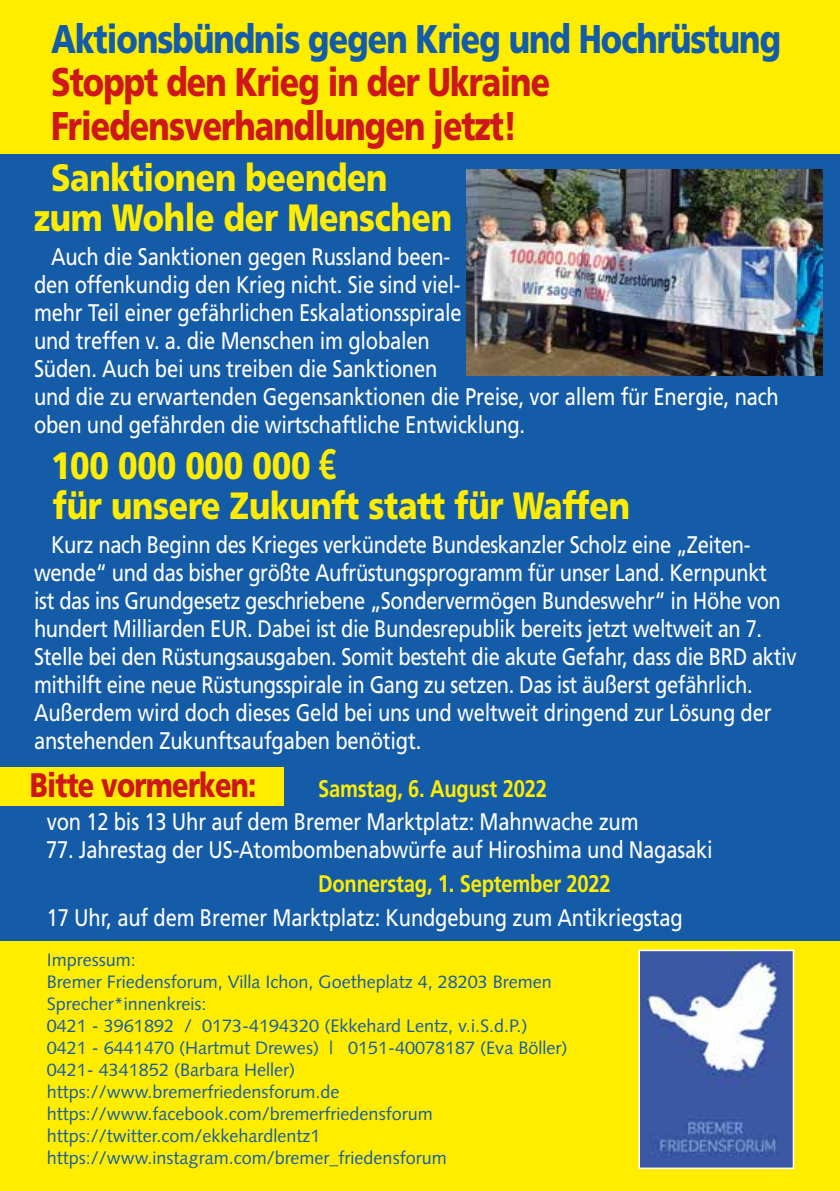
<style>
.page{position:relative;width:840px;height:1191px;background:#fff}
.page>*{position:absolute;margin:0;border:0;box-sizing:border-box;transform-origin:0 0}
.t1{font:900 40px/43.6px "Frutiger";letter-spacing:-.03em;color:#cd171a;scale:.8 1}
.t2{font:900 40px "Frutiger";letter-spacing:-.03em;color:#155ca8;scale:.8 1}
.t3{font:900 38px/40px "Frutiger";letter-spacing:-.01em;color:#ffed00;scale:.84 1}
.t4{font:900 34px "Frutiger";letter-spacing:-.03em;color:#cd171a;scale:.8 1}
.t5{font:24px/28px "Frutiger";letter-spacing:-.01em;color:#fff;scale:.84 1}
.t6{font:700 24px "Frutiger";letter-spacing:-.01em;color:#ffed00;scale:.84 1}
.t7{font:18px/22px "Syntax";color:#155ca8}
.s1{font-family:"DTL Nobel T Euro";font-weight:400}
</style>
<div class="page">
<div style="left:0;top:0;width:839px;height:1191px;background:#155ca8"></div>
<div style="left:0;top:941px;width:839px;height:250px;background:#ffed00"></div>
<img style="left:641px;top:952px;width:149px;height:214px">
<div style="left:638px;top:949px;width:155px;height:220px;border:2px solid #fff"></div>
<div style="left:0;top:0;width:839px;height:153px;background:#ffed00"></div>
<div style="left:0;top:767px;width:283px;height:38px;background:#ffed00"></div>
<img style="left:466px;top:170px;width:356px;height:206px">
<h1 class="t2" style="left:51px;top:15px;width:913px">Aktionsbündnis gegen Krieg und Hochrüstung</h1>
<h1 class="t1" style="left:51px;top:60px;width:625px">Stoppt den Krieg in der Ukraine<br>Friedensverhandlungen jetzt!</h1>
<h2 class="t3" style="left:34px;top:157px;width:499px;text-indent:17px">Sanktionen beenden zum Wohle der Menschen</h2>
<p class="t5" style="left:34px;top:242px;width:887px;text-indent:17px">Auch die Sanktionen gegen Russland been-<br>den offenkundig den Krieg nicht. Sie sind viel-<br>mehr Teil einer gefährlichen Eskalationsspirale<br>und treffen v. a. die Menschen im globalen<br>Süden. Auch bei uns treiben die Sanktionen<br>und die zu erwartenden Gegensanktionen die Preise, vor allem für Energie, nach oben und gefährden die wirtschaftliche Entwicklung.</p>
<h2 class="t3" style="left:51px;top:445px;width:690px">100 000 000 000 <span class="s1">c<br></span>für unsere Zukunft statt für Waffen</h2>
<p class="t5" style="left:34px;top:530px;width:908px;text-indent:17px">Kurz nach Beginn des Krieges verkündete Bundeskanzler Scholz eine „Zeiten&shy;wende“ und das bisher größte Aufrüstungsprogramm für unser Land. Kernpunkt<br>ist das ins Grundgesetz geschriebene „Sondervermögen Bundeswehr“ in Höhe von hundert Milliarden EUR. Dabei ist die Bundesrepublik bereits jetzt weltweit an 7.<br>Stelle bei den Rüstungsausgaben. Somit besteht die akute Gefahr, dass die BRD aktiv mithilft eine neue Rüstungsspirale in Gang zu setzen. Das ist äußerst gefährlich.<br>Außerdem wird doch dieses Geld bei uns und weltweit dringend zur Lösung der anstehenden Zukunftsaufgaben benötigt.</p>
<h3 class="t4" style="left:30px;top:764px;width:285px">Bitte vormerken:</h3>
<p class="t6" style="left:318px;top:774px;width:274px">Samstag, 6. August 2022</p>
<p class="t5" style="left:47px;top:807px;width:705px">von 12 bis 13 Uhr auf dem Bremer Marktplatz: Mahnwache zum</p>
<p class="t5" style="left:46px;top:835px;width:794px">77. Jahrestag der US-Atombombenabwürfe auf Hiroshima und Nagasaki</p>
<p class="t6" style="left:318px;top:869px;width:350px">Donnerstag, 1. September 2022</p>
<p class="t5" style="left:47px;top:903px;width:758px">17 Uhr, auf dem Bremer Marktplatz: Kundgebung zum Antikriegstag</p>
<p class="t7" style="left:47px;top:949px;width:522px">Impressum:<br>Bremer Friedensforum, Villa Ichon, Goetheplatz 4, 28203 Bremen Sprecher*innenkreis:<br>0421 - 3961892 / 0173-4194320 (Ekkehard Lentz, v.i.S.d.P.)<br>0421 - 6441470 (Hartmut Drewes) | 0151-40078187 (Eva Böller)<br>0421- 4341852 (Barbara Heller) https://www.bremerfriedensforum.de https://www.facebook.com/bremerfriedensforum https://twitter.com/ekkehardlentz1 https://www.instagram.com/bremer_friedensforum</p>
</div>
